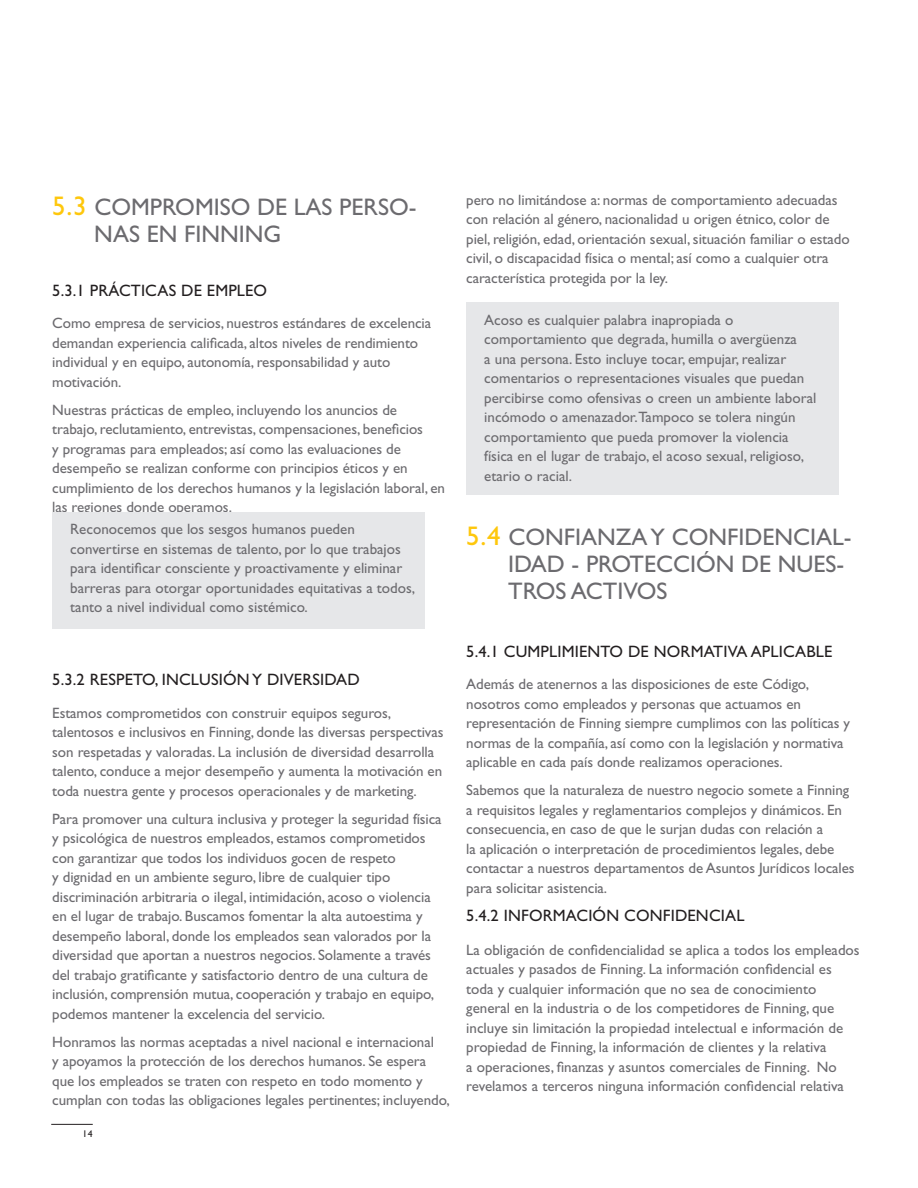
<style>
.page{position:relative;width:918px;height:1188px;background:#fff}
.page>*{position:absolute;margin:0;border:0;box-sizing:border-box;transform-origin:0 0}
.t1{font:24px/27px "Gill Sans Std";color:#6c6b6f}
.t2{font:16.5px "Gill Sans Std";letter-spacing:.01em;color:#231f20}
.t3{font:15px/19.5px "Gill Sans Std";letter-spacing:-.005em;color:#6c6b6f}
.t4{font:9.75px "Gill Sans Std";color:#231f20}
.s1{font-size:27px;color:#fec70c}
</style>
<div class="page">
<hr style="left:51px;top:1124px;width:42px;height:1px;background:#231f20">
<div style="left:52px;top:512px;width:373px;height:116px;background:#e6e7e9"></div>
<div style="left:466px;top:302px;width:373px;height:193px;background:#e6e7e9"></div>
<h1 class="t1" style="left:94px;top:193px;width:324px;text-indent:-42px"><span class="s1">5.3</span> COMPROMISO DE LAS PERSO-<br>NAS EN FINNING</h1>
<p class="t2" style="left:52px;top:281px;width:216px">5.3.1 PRÁCTICAS DE EMPLEO</p>
<p class="t3" style="left:52px;top:313px;width:380px">Como empresa de servicios, nuestros estándares de excelencia demandan experiencia calificada, altos niveles de rendimiento individual y en equipo, autonomía, responsabilidad y auto motivación.</p>
<p class="t3" style="left:52px;top:400px;width:394px">Nuestras prácticas de empleo, incluyendo los anuncios de trabajo, reclutamiento, entrevistas, compensaciones, beneficios<br>y programas para empleados; así como las evaluaciones de desempeño se realizan conforme con principios éticos y en cumplimiento de los derechos humanos y la legislación laboral, en las regiones donde operamos.</p>
<p class="t3" style="left:70px;top:520px;width:346px">Reconocemos que los sesgos humanos pueden convertirse en sistemas de talento, por lo que trabajos para identificar consciente y proactivamente y eliminar barreras para otorgar oportunidades equitativas a todos, tanto a nivel individual como sistémico.</p>
<p class="t2" style="left:52px;top:670px;width:309px">5.3.2 RESPETO, INCLUSIÓN Y DIVERSIDAD</p>
<p class="t3" style="left:52px;top:703px;width:393px">Estamos comprometidos con construir equipos seguros, talentosos e inclusivos en Finning, donde las diversas perspectivas son respetadas y valoradas. La inclusión de diversidad desarrolla talento, conduce a mejor desempeño y aumenta la motivación en toda nuestra gente y procesos operacionales y de marketing.</p>
<p class="t3" style="left:52px;top:809px;width:391px">Para promover una cultura inclusiva y proteger la seguridad física y psicológica de nuestros empleados, estamos comprometidos con garantizar que todos los individuos gocen de respeto<br>y dignidad en un ambiente seguro, libre de cualquier tipo discriminación arbitraria o ilegal, intimidación, acoso o violencia en el lugar de trabajo. Buscamos fomentar la alta autoestima y desempeño laboral, donde los empleados sean valorados por la diversidad que aportan a nuestros negocios. Solamente a través del trabajo gratificante y satisfactorio dentro de una cultura de inclusión, comprensión mutua, cooperación y trabajo en equipo, podemos mantener la excelencia del servicio.</p>
<p class="t3" style="left:52px;top:1032px;width:399px">Honramos las normas aceptadas a nivel nacional e internacional<br>y apoyamos la protección de los derechos humanos. Se espera que los empleados se traten con respeto en todo momento y cumplan con todas las obligaciones legales pertinentes; incluyendo,</p>
<p class="t4" style="left:83px;top:1128px;width:12px">14</p>
<p class="t3" style="left:466px;top:190px;width:385px">pero no limitándose a: normas de comportamiento adecuadas con relación al género, nacionalidad u origen étnico, color de piel, religión, edad, orientación sexual, situación familiar o estado civil, o discapacidad física o mental; así como a cualquier otra característica protegida por la ley.</p>
<p class="t3" style="left:484px;top:310px;width:334px">Acoso es cualquier palabra inapropiada o comportamiento que degrada, humilla o avergüenza<br>a una persona. Esto incluye tocar, empujar, realizar comentarios o representaciones visuales que puedan percibirse como ofensivas o creen un ambiente laboral incómodo o amenazador.Tampoco se tolera ningún comportamiento que pueda promover la violencia física en el lugar de trabajo, el acoso sexual, religioso, etario o racial.</p>
<h1 class="t1" style="left:508px;top:524px;width:345px;text-indent:-42px"><span class="s1">5.4</span> CONFIANZA Y CONFIDENCIAL-<br>IDAD - PROTECCIÓN DE NUES-<br>TROS ACTIVOS</h1>
<p class="t2" style="left:466px;top:642px;width:368px">5.4.1 CUMPLIMIENTO DE NORMATIVA APLICABLE</p>
<p class="t3" style="left:466px;top:674px;width:385px">Además de atenernos a las disposiciones de este Código, nosotros como empleados y personas que actuamos en representación de Finning siempre cumplimos con las políticas y normas de la compañía, así como con la legislación y normativa aplicable en cada país donde realizamos operaciones.</p>
<p class="t3" style="left:466px;top:781px;width:390px">Sabemos que la naturaleza de nuestro negocio somete a Finning a requisitos legales y reglamentarios complejos y dinámicos. En consecuencia, en caso de que le surjan dudas con relación a<br>la aplicación o interpretación de procedimientos legales, debe contactar a nuestros departamentos de Asuntos Jurídicos locales para solicitar asistencia.</p>
<p class="t2" style="left:466px;top:906px;width:280px">5.4.2 INFORMACIÓN CONFIDENCIAL</p>
<p class="t3" style="left:466px;top:940px;width:395px">La obligación de confidencialidad se aplica a todos los empleados actuales y pasados de Finning. La información confidencial es toda y cualquier información que no sea de conocimiento general en la industria o de los competidores de Finning, que incluye sin limitación la propiedad intelectual e información de propiedad de Finning, la información de clientes y la relativa<br>a operaciones, finanzas y asuntos comerciales de Finning. No revelamos a terceros ninguna información confidencial relativa</p>
</div>
